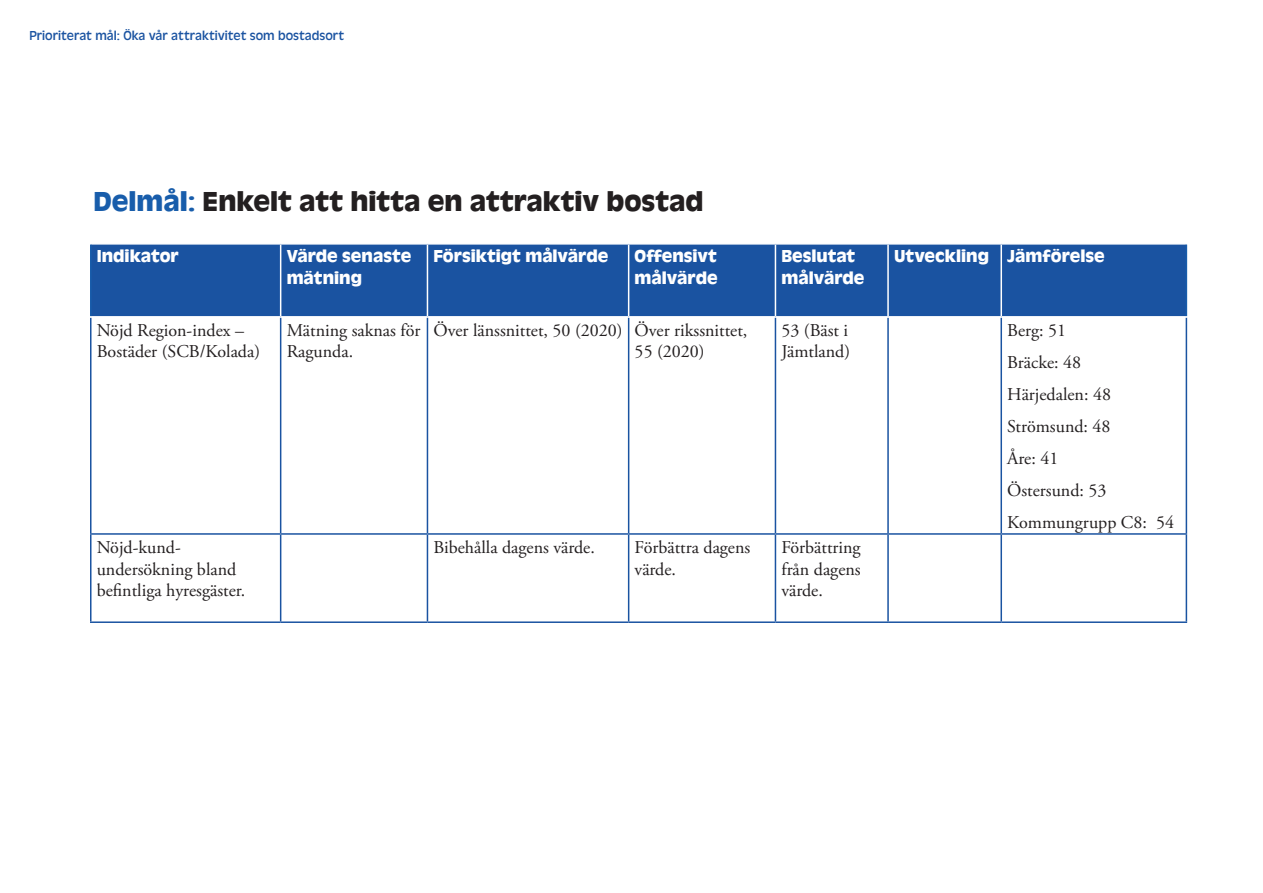
<style>
.page{position:relative;width:1263px;height:893px;background:#fff}
.page>*{position:absolute;margin:0;border:0;box-sizing:border-box;transform-origin:0 0}
.Huvudrubrik{font:700 28.5px "Antique Oli";color:#231f20}
.Brödtext{font:18px/21.6px "Adobe Garamond Pro";color:#231f20}
.Rubrik_tabell{font:700 18px/21.6px "Antique Oli";color:#fff}
.Rubrik_3{font:13.5px "Antique Oli";color:#1a53a1}
.s1{color:#185dab}
</style>
<div class="page">
<div style="left:92px;top:245px;width:1094px;height:71px;background:#1a53a1"></div>
<hr style="left:90px;top:318px;width:2px;height:215px;background:#1a53a1">
<hr style="left:280px;top:318px;width:1px;height:215px;background:#1a53a1">
<hr style="left:427px;top:318px;width:1px;height:215px;background:#1a53a1">
<hr style="left:628px;top:318px;width:1px;height:215px;background:#1a53a1">
<hr style="left:775px;top:318px;width:1px;height:215px;background:#1a53a1">
<hr style="left:887px;top:318px;width:2px;height:215px;background:#1a53a1">
<hr style="left:1000px;top:318px;width:2px;height:215px;background:#1a53a1">
<hr style="left:1186px;top:318px;width:1px;height:215px;background:#1a53a1">
<hr style="left:90px;top:533px;width:191px;height:2px;background:#1a53a1">
<hr style="left:90px;top:535px;width:2px;height:86px;background:#1a53a1">
<hr style="left:281px;top:533px;width:146px;height:2px;background:#1a53a1">
<hr style="left:280px;top:535px;width:1px;height:86px;background:#1a53a1">
<hr style="left:427px;top:533px;width:202px;height:2px;background:#1a53a1">
<hr style="left:427px;top:535px;width:1px;height:86px;background:#1a53a1">
<hr style="left:629px;top:533px;width:146px;height:2px;background:#1a53a1">
<hr style="left:628px;top:535px;width:1px;height:86px;background:#1a53a1">
<hr style="left:775px;top:533px;width:113px;height:2px;background:#1a53a1">
<hr style="left:775px;top:535px;width:1px;height:86px;background:#1a53a1">
<hr style="left:888px;top:533px;width:113px;height:2px;background:#1a53a1">
<hr style="left:887px;top:535px;width:2px;height:86px;background:#1a53a1">
<hr style="left:1001px;top:533px;width:186px;height:2px;background:#1a53a1">
<hr style="left:1000px;top:535px;width:2px;height:86px;background:#1a53a1">
<hr style="left:1186px;top:535px;width:1px;height:86px;background:#1a53a1">
<hr style="left:90px;top:621px;width:191px;height:2px;background:#1a53a1">
<hr style="left:281px;top:621px;width:146px;height:2px;background:#1a53a1">
<hr style="left:427px;top:621px;width:202px;height:2px;background:#1a53a1">
<hr style="left:629px;top:621px;width:146px;height:2px;background:#1a53a1">
<hr style="left:775px;top:621px;width:113px;height:2px;background:#1a53a1">
<hr style="left:888px;top:621px;width:113px;height:2px;background:#1a53a1">
<hr style="left:1001px;top:621px;width:186px;height:2px;background:#1a53a1">
<hr style="left:280px;top:245px;width:1px;height:71px;background:#fff">
<hr style="left:427px;top:245px;width:1px;height:71px;background:#fff">
<hr style="left:628px;top:245px;width:1px;height:71px;background:#fff">
<hr style="left:775px;top:245px;width:1px;height:71px;background:#fff">
<hr style="left:887px;top:245px;width:2px;height:71px;background:#fff">
<hr style="left:1000px;top:245px;width:2px;height:71px;background:#fff">
<hr style="left:90px;top:245px;width:2px;height:71px;background:#185dab">
<hr style="left:1186px;top:245px;width:1px;height:71px;background:#185dab">
<p class="Rubrik_3" style="left:29px;top:28px;width:316px">Prioriterat mål: Öka vår attraktivitet som bostadsort</p>
<p class="Huvudrubrik" style="left:94px;top:185px;width:611px"><span class="s1">Delmål:</span> Enkelt att hitta en attraktiv bostad</p>
<p class="Rubrik_tabell" style="left:97px;top:246px;width:83px">Indikator</p>
<p class="Rubrik_tabell" style="left:287px;top:246px;width:126px">Värde senaste mätning</p>
<p class="Rubrik_tabell" style="left:433px;top:246px;width:176px">Försiktigt målvärde</p>
<p class="Rubrik_tabell" style="left:635px;top:246px;width:84px">Offensivt målvärde</p>
<p class="Rubrik_tabell" style="left:781px;top:246px;width:84px">Beslutat målvärde</p>
<p class="Rubrik_tabell" style="left:894px;top:246px;width:96px">Utveckling</p>
<p class="Rubrik_tabell" style="left:1007px;top:246px;width:99px">Jämförelse</p>
<p class="Brödtext" style="left:97px;top:320px;width:165px">Nöjd Region-index –<br>Bostäder (SCB/Kolada)</p>
<p class="Brödtext" style="left:287px;top:320px;width:135px">Mätning saknas för<br>Ragunda.</p>
<p class="Brödtext" style="left:433px;top:320px;width:191px">Över länssnittet, 50 (2020)</p>
<p class="Brödtext" style="left:635px;top:320px;width:114px">Över rikssnittet,<br>55 (2020)</p>
<p class="Brödtext" style="left:781px;top:320px;width:70px">53 (Bäst i<br>Jämtland)</p>
<p class="Brödtext" style="left:1007px;top:320px;width:60px">Berg: 51</p>
<p class="Brödtext" style="left:1007px;top:352px;width:75px">Bräcke: 48</p>
<p class="Brödtext" style="left:1007px;top:384px;width:105px">Härjedalen: 48</p>
<p class="Brödtext" style="left:1007px;top:416px;width:105px">Strömsund: 48</p>
<p class="Brödtext" style="left:1007px;top:448px;width:53px">Åre: 41</p>
<p class="Brödtext" style="left:1007px;top:480px;width:101px">Östersund: 53</p>
<p class="Brödtext" style="left:1007px;top:512px;width:168px">Kommungrupp C8: 54</p>
<p class="Brödtext" style="left:97px;top:537px;width:150px">Nöjd-kund&shy;undersökning bland befintliga hyresgäster.</p>
<p class="Brödtext" style="left:433px;top:537px;width:163px">Bibehålla dagens värde.</p>
<p class="Brödtext" style="left:635px;top:537px;width:117px">Förbättra dagens värde.</p>
<p class="Brödtext" style="left:781px;top:537px;width:81px;text-align:justify">Förbättring från dagens värde.</p>
</div>
